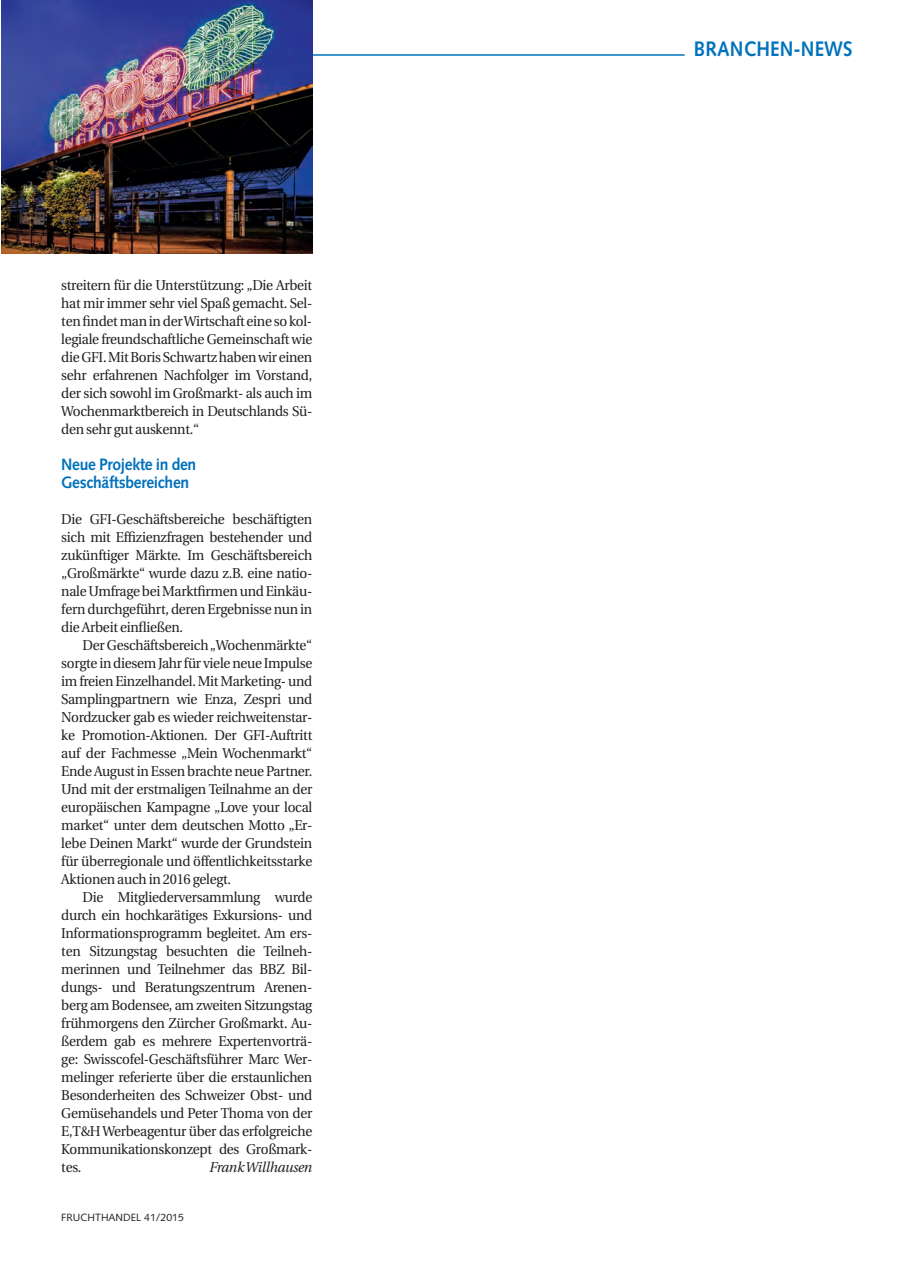
<style>
.page{position:relative;width:897px;height:1267px;background:#fff}
.page>*{position:absolute;margin:0;border:0;box-sizing:border-box;transform-origin:0 0}
.t1{font:700 21px "Syntax LT";letter-spacing:.005em;color:#0072bc;scale:.9 1}
.Zwischenzeile{font:700 16.5px/18px "Syntax LT";letter-spacing:-.02em;color:#0072bc;scale:.95 1}
.Grundtext_mit_Einzug{font:14.25px/18px "Utopia";letter-spacing:-.02em;color:#231f20;text-align:justify;scale:.95 1}
.Grundtext_ohne_Einzu{font:14.25px/18px "Utopia";letter-spacing:-.02em;color:#231f20;text-align:justify;scale:.95 1}
.Grundtext_mit_Einzug-2{font:italic 14.25px "Utopia";letter-spacing:-.02em;color:#231f20;scale:.95 1}
.t2{font:10.5px "Syntax LT";color:#231f20}
</style>
<div class="page">
<hr style="left:2px;top:54px;width:682px;height:2px;background:#0072bc">
<img style="left:2px;top:0;width:310px;height:254px">
<p class="Grundtext_mit_Einzug" style="left:61px;top:276px;width:266px">streitern für die Unterstützung: „Die Arbeit hat mir immer sehr viel Spaß gemacht. Sel&shy;ten findet man in der Wirtschaft eine so kol&shy;legiale freundschaftliche Gemeinschaft wie die GFI. Mit Boris Schwartz haben wir einen sehr erfahrenen Nachfolger im Vorstand, der sich sowohl im Großmarkt- als auch im Wochenmarktbereich in Deutschlands Sü&shy;den sehr gut auskennt.“</p>
<p class="Zwischenzeile" style="left:61px;top:455px;width:144px">Neue Projekte in den<br>Geschäftsbereichen</p>
<p class="Grundtext_ohne_Einzu" style="left:61px;top:510px;width:266px">Die GFI-Geschäftsbereiche beschäftigten sich mit Effizienzfragen bestehender und zukünftiger Märkte. Im Geschäftsbereich „Großmärkte“ wurde dazu z.B. eine natio&shy;nale Umfrage bei Marktfirmen und Einkäu&shy;fern durchgeführt, deren Ergebnisse nun in die Arbeit einfließen.</p>
<p class="Grundtext_mit_Einzug" style="left:61px;top:636px;width:266px;text-indent:21px">Der Geschäftsbereich „Wochenmärkte“ sorgte in diesem Jahr für viele neue Impulse im freien Einzelhandel. Mit Marketing- und Samplingpartnern wie Enza, Zespri und Nordzucker gab es wieder reichweitenstar&shy;ke Promotion-Aktionen. Der GFI-Auftritt auf der Fachmesse „Mein Wochenmarkt“ Ende August in Essen brachte neue Partner.<br>Und mit der erstmaligen Teilnahme an der europäischen Kampagne „Love your local market“ unter dem deutschen Motto „Er&shy;lebe Deinen Markt“ wurde der Grundstein für überregionale und öffentlichkeitsstarke Aktionen auch in 2016 gelegt.</p>
<p class="Grundtext_mit_Einzug" style="left:61px;top:888px;width:266px;text-indent:21px">Die Mitgliederversammlung wurde durch ein hochkarätiges Exkursions- und Informationsprogramm begleitet. Am ers&shy;ten Sitzungstag besuchten die Teilneh&shy;merinnen und Teilnehmer das BBZ Bil&shy;dungs- und Beratungszentrum Arenen&shy;berg am Bodensee, am zweiten Sitzungstag frühmorgens den Zürcher Großmarkt. Au&shy;ßerdem gab es mehrere Expertenvorträ&shy;ge: Swisscofel-Geschäftsführer Marc Wer&shy;melinger referierte über die erstaunlichen Besonderheiten des Schweizer Obst- und Gemüsehandels und Peter Thoma von der E,T&amp;H Werbeagentur über das erfolgreiche Kommunikationskonzept des Großmark&shy;tes.</p>
<p class="Grundtext_mit_Einzug-2" style="left:209px;top:1159px;width:110px">Frank Willhausen</p>
<p class="t2" style="left:61px;top:1211px;width:124px">FRUCHTHANDEL 41/2015</p>
<p class="t1" style="left:694px;top:36px;width:178px">BRANCHEN-NEWS</p>
</div>
